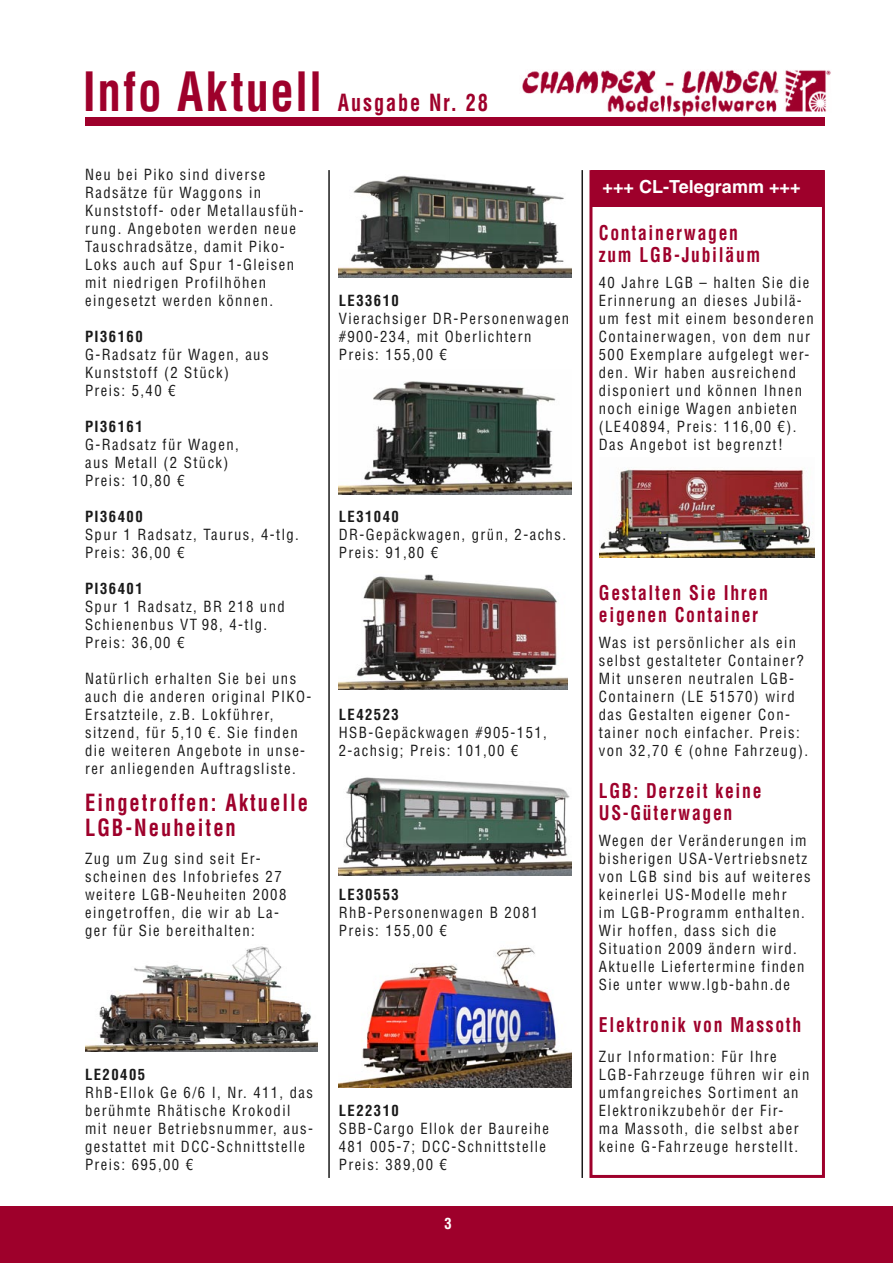
<style>
.page{position:relative;width:893px;height:1263px;background:#fff}
.page>*{position:absolute;margin:0;border:0;box-sizing:border-box;transform-origin:0 0}
.t1{font:700 condensed 52.8px "Helvetica LT";letter-spacing:.04em;color:#9e002b;scale:.89 1}
.t2{font:700 condensed 23.1px/25.2px "Helvetica LT";letter-spacing:.095em;color:#9e002b;scale:.89 1}
.t3{font:700 condensed 23.1px "Helvetica LT";letter-spacing:.095em;color:#9e002b;scale:.88 1}
.t4{font:700 condensed 19.8px/21.6px "Helvetica LT";letter-spacing:.095em;color:#9e002b;scale:.89 1}
.t5{font:700 18px "Helvetica LT";color:#fff}
.t6{font:condensed 15px/18px "Helvetica LT";letter-spacing:.095em;color:#1a1a1a}
.t7{font:700 condensed 15px "Helvetica LT";letter-spacing:.1em;color:#1a1a1a}
.t8{font:700 condensed 15px "Helvetica LT";color:#fff}
</style>
<div class="page">
<img style="left:522px;top:70px;width:309px;height:46px">
<div style="left:0;top:1206px;width:893px;height:57px;background:#9e002b"></div>
<div style="left:85px;top:117px;width:740px;height:9px;background:#9e002b"></div>
<hr style="left:328px;top:170px;width:2px;height:1008px;background:#1a1a1a">
<hr style="left:581px;top:170px;width:2px;height:1008px;background:#1a1a1a">
<img style="left:339px;top:947px;width:232px;height:140px">
<img style="left:85px;top:946px;width:232px;height:105px">
<div style="left:589px;top:170px;width:236px;height:1008px;border:3px solid #9e002b"></div>
<div style="left:591px;top:170px;width:233px;height:36px;background:#9e002b"></div>
<img style="left:339px;top:175px;width:232px;height:103px">
<img style="left:339px;top:381px;width:232px;height:114px">
<img style="left:339px;top:574px;width:228px;height:116px">
<img style="left:339px;top:777px;width:232px;height:99px">
<img style="left:600px;top:468px;width:214px;height:89px">
<h1 class="t1" style="left:83px;top:59px;width:271px">Info Aktuell</h1>
<h2 class="t3" style="left:338px;top:88px;width:172px">Ausgabe Nr. 28</h2>
<p class="t6" style="left:85px;top:165px;width:220px">Neu bei Piko sind diverse<br>Radsätze für Waggons in<br>Kunststoff- oder Metallausfüh&shy;rung. Angeboten werden neue<br>Tauschradsätze, damit Piko-<br>Loks auch auf Spur 1-Gleisen mit niedrigen Profilhöhen eingesetzt werden können.</p>
<p class="t7" style="left:85px;top:327px;width:59px">PI36160</p>
<p class="t6" style="left:85px;top:345px;width:185px">G-Radsatz für Wagen, aus<br>Kunststoff (2 Stück)<br>Preis: 5,40 €</p>
<p class="t7" style="left:85px;top:417px;width:59px">PI36161</p>
<p class="t6" style="left:85px;top:435px;width:155px">G-Radsatz für Wagen, aus Metall (2 Stück)<br>Preis: 10,80 €</p>
<p class="t7" style="left:85px;top:507px;width:59px">PI36400</p>
<p class="t6" style="left:85px;top:525px;width:215px">Spur 1 Radsatz, Taurus, 4-tlg.<br>Preis: 36,00 €</p>
<p class="t7" style="left:85px;top:579px;width:59px">PI36401</p>
<p class="t6" style="left:85px;top:597px;width:201px">Spur 1 Radsatz, BR 218 und<br>Schienenbus VT 98, 4-tlg.<br>Preis: 36,00 €</p>
<p class="t6" style="left:85px;top:669px;width:228px">Natürlich erhalten Sie bei uns auch die anderen original PIKO-<br>Ersatzteile, z.B. Lokführer, sitzend, für 5,10 €. Sie finden die weiteren Angebote in unse&shy;rer anliegenden Auftragsliste.</p>
<h2 class="t2" style="left:85px;top:790px;width:252px">Eingetroffen: Aktuelle<br>LGB-Neuheiten</h2>
<p class="t6" style="left:85px;top:849px;width:203px">Zug um Zug sind seit Er&shy;scheinen des Infobriefes 27 weitere LGB-Neuheiten 2008 eingetroffen, die wir ab La&shy;ger für Sie bereithalten:</p>
<p class="t7" style="left:339px;top:291px;width:62px">LE33610</p>
<p class="t6" style="left:339px;top:309px;width:232px">Vierachsiger DR-Personenwagen #900-234, mit Oberlichtern<br>Preis: 155,00 €</p>
<p class="t7" style="left:339px;top:507px;width:62px">LE31040</p>
<p class="t6" style="left:339px;top:525px;width:229px">DR-Gepäckwagen, grün, 2-achs.<br>Preis: 91,80 €</p>
<p class="t7" style="left:339px;top:705px;width:62px">LE42523</p>
<p class="t6" style="left:339px;top:723px;width:210px">HSB-Gepäckwagen #905-151,<br>2-achsig; Preis: 101,00 €</p>
<p class="t7" style="left:339px;top:885px;width:62px">LE30553</p>
<p class="t6" style="left:339px;top:903px;width:201px">RhB-Personenwagen B 2081<br>Preis: 155,00 €</p>
<p class="t7" style="left:85px;top:1065px;width:62px">LE20405</p>
<p class="t6" style="left:85px;top:1083px;width:230px">RhB-Ellok Ge 6/6 I, Nr. 411, das berühmte Rhätische Krokodil mit neuer Betriebsnummer, aus&shy;gestattet mit DCC-Schnittstelle<br>Preis: 695,00 €</p>
<p class="t7" style="left:339px;top:1101px;width:62px">LE22310</p>
<p class="t6" style="left:339px;top:1119px;width:212px">SBB-Cargo Ellok der Baureihe<br>481 005-7; DCC-Schnittstelle<br>Preis: 389,00 €</p>
<p class="t8" style="left:444px;top:1214px;width:9px">3</p>
<p class="t5" style="left:602px;top:176px;width:200px">+++ CL-Telegramm +++</p>
<h3 class="t4" style="left:599px;top:222px;width:183px">Containerwagen zum LGB-Jubiläum</h3>
<p class="t6" style="left:599px;top:273px;width:216px">40 Jahre LGB – halten Sie die<br>Erinnerung an dieses Jubilä&shy;um fest mit einem besonderen<br>Containerwagen, von dem nur<br>500 Exemplare aufgelegt wer&shy;den. Wir haben ausreichend disponiert und können Ihnen noch einige Wagen anbieten (LE40894, Preis: 116,00 €).<br>Das Angebot ist begrenzt!</p>
<h3 class="t4" style="left:599px;top:582px;width:191px">Gestalten Sie Ihren eigenen Container</h3>
<p class="t6" style="left:599px;top:633px;width:211px">Was ist persönlicher als ein selbst gestalteter Container?<br>Mit unseren neutralen LGB-<br>Containern (LE 51570) wird das Gestalten eigener Con&shy;tainer noch einfacher. Preis: von 32,70 € (ohne Fahrzeug).</p>
<h3 class="t4" style="left:599px;top:780px;width:184px">LGB: Derzeit keine<br>US-Güterwagen</h3>
<p class="t6" style="left:599px;top:831px;width:213px">Wegen der Veränderungen im bisherigen USA-Vertriebsnetz von LGB sind bis auf weiteres keinerlei US-Modelle mehr<br>im LGB-Programm enthalten.<br>Wir hoffen, dass sich die<br>Situation 2009 ändern wird.<br>Aktuelle Liefertermine finden<br>Sie unter www.lgb-bahn.de</p>
<h3 class="t4" style="left:599px;top:1014px;width:229px">Elektronik von Massoth</h3>
<p class="t6" style="left:599px;top:1047px;width:212px">Zur Information: Für Ihre<br>LGB-Fahrzeuge führen wir ein umfangreiches Sortiment an<br>Elektronikzubehör der Fir-<br>ma Massoth, die selbst aber keine G-Fahrzeuge herstellt.</p>
</div>
